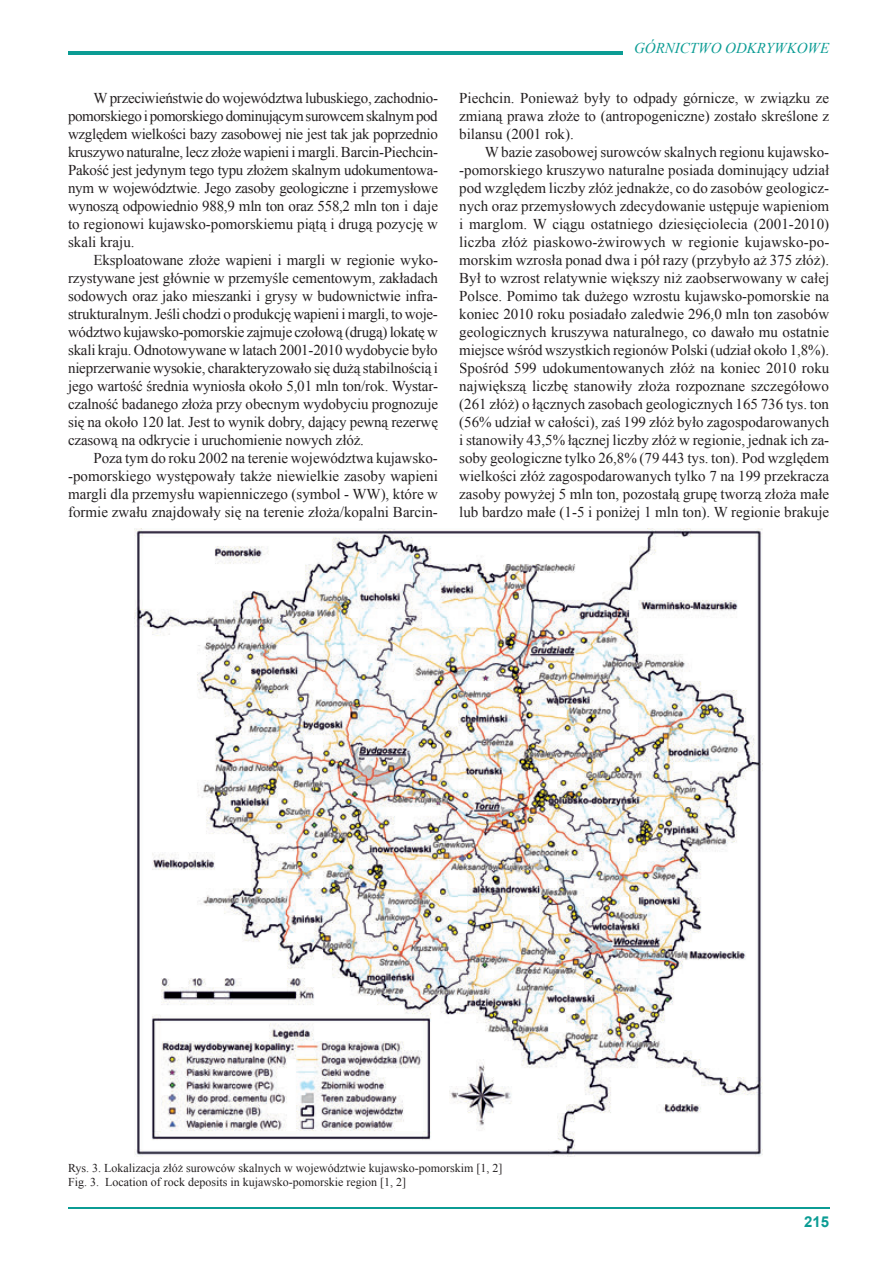
<style>
.page{position:relative;width:893px;height:1263px;background:#fff}
.page>*{position:absolute;margin:0;border:0;box-sizing:border-box;transform-origin:0 0}
.t1{font:15px/18px "Times New Roman";color:#231f20;text-align:justify}
.t2{font:italic 15px "Times New Roman";color:#0b9c94}
.t3{font:700 15px "Arial";color:#0b9c94}
.t4{font:12px/14.4px "Times New Roman";color:#231f20}
</style>
<div class="page">
<hr style="left:68px;top:1208px;width:761px;height:1px;background:#0b9c94">
<hr style="left:68px;top:51px;width:555px;height:3px;background:#0b9c94">
<img style="left:134px;top:528px;width:629px;height:629px">
<p class="t1" style="left:68px;top:89px;width:372px;text-indent:26px">W przeciwieństwie do województwa lubuskiego, zachodnio&shy;pomorskiego i pomorskiego dominującym surowcem skalnym pod względem wielkości bazy zasobowej nie jest tak jak poprzednio kruszywo naturalne, lecz złoże wapieni i margli. Barcin-Piechcin-Pakość jest jedynym tego typu złożem skalnym udokumentowa&shy;nym w województwie. Jego zasoby geologiczne i przemysłowe wynoszą odpowiednio 988,9 mln ton oraz 558,2 mln ton i daje to regionowi kujawsko-pomorskiemu piątą i drugą pozycję w skali kraju.</p>
<p class="t1" style="left:68px;top:251px;width:372px;text-indent:26px">Eksploatowane złoże wapieni i margli w regionie wyko&shy;rzystywane jest głównie w przemyśle cementowym, zakładach sodowych oraz jako mieszanki i grysy w budownictwie infra&shy;strukturalnym. Jeśli chodzi o produkcję wapieni i margli, to woje&shy;wództwo kujawsko-pomorskie zajmuje czołową (drugą) lokatę w skali kraju. Odnotowywane w latach 2001-2010 wydobycie było nieprzerwanie wysokie, charakteryzowało się dużą stabilnością i jego wartość średnia wyniosła około 5,01 mln ton/rok. Wystar&shy;czalność badanego złoża przy obecnym wydobyciu prognozuje się na około 120 lat. Jest to wynik dobry, dający pewną rezerwę czasową na odkrycie i uruchomienie nowych złóż.</p>
<p class="t1" style="left:68px;top:449px;width:371px;text-indent:26px">Poza tym do roku 2002 na terenie województwa kujawsko--pomorskiego występowały także niewielkie zasoby wapieni margli dla przemysłu wapienniczego (symbol - WW), które w formie zwału znajdowały się na terenie złoża/kopalni Barcin-</p>
<p class="t2" style="left:634px;top:37px;width:197px">GÓRNICTWO ODKRYWKOWE</p>
<p class="t1" style="left:459px;top:89px;width:371px">Piechcin. Ponieważ były to odpady górnicze, w związku ze zmianą prawa złoże to (antropogeniczne) zostało skreślone z bilansu (2001 rok).</p>
<p class="t1" style="left:459px;top:143px;width:372px;text-indent:26px">W bazie zasobowej surowców skalnych regionu kujawsko--pomorskiego kruszywo naturalne posiada dominujący udział pod względem liczby złóż jednakże, co do zasobów geologicz&shy;nych oraz przemysłowych zdecydowanie ustępuje wapieniom i marglom. W ciągu ostatniego dziesięciolecia (2001-2010) liczba złóż piaskowo-żwirowych w regionie kujawsko-po&shy;morskim wzrosła ponad dwa i pół razy (przybyło aż 375 złóż).<br>Był to wzrost relatywnie większy niż zaobserwowany w całej Polsce. Pomimo tak dużego wzrostu kujawsko-pomorskie na koniec 2010 roku posiadało zaledwie 296,0 mln ton zasobów geologicznych kruszywa naturalnego, co dawało mu ostatnie miejsce wśród wszystkich regionów Polski (udział około 1,8%).<br>Spośród 599 udokumentowanych złóż na koniec 2010 roku największą liczbę stanowiły złoża rozpoznane szczegółowo (261 złóż) o łącznych zasobach geologicznych 165 736 tys. ton (56% udział w całości), zaś 199 złóż było zagospodarowanych i stanowiły 43,5% łącznej liczby złóż w regionie, jednak ich za&shy;soby geologiczne tylko 26,8% (79 443 tys. ton). Pod względem wielkości złóż zagospodarowanych tylko 7 na 199 przekracza zasoby powyżej 5 mln ton, pozostałą grupę tworzą złoża małe lub bardzo małe (1-5 i poniżej 1 mln ton). W regionie brakuje</p>
<p class="t4" style="left:68px;top:1160px;width:436px">Rys. 3. Lokalizacja złóż surowców skalnych w województwie kujawsko-pomorskim [1, 2]<br>Fig. 3. Location of rock deposits in kujawsko-pomorskie region [1, 2]</p>
<p class="t3" style="left:804px;top:1212px;width:27px">215</p>
</div>
